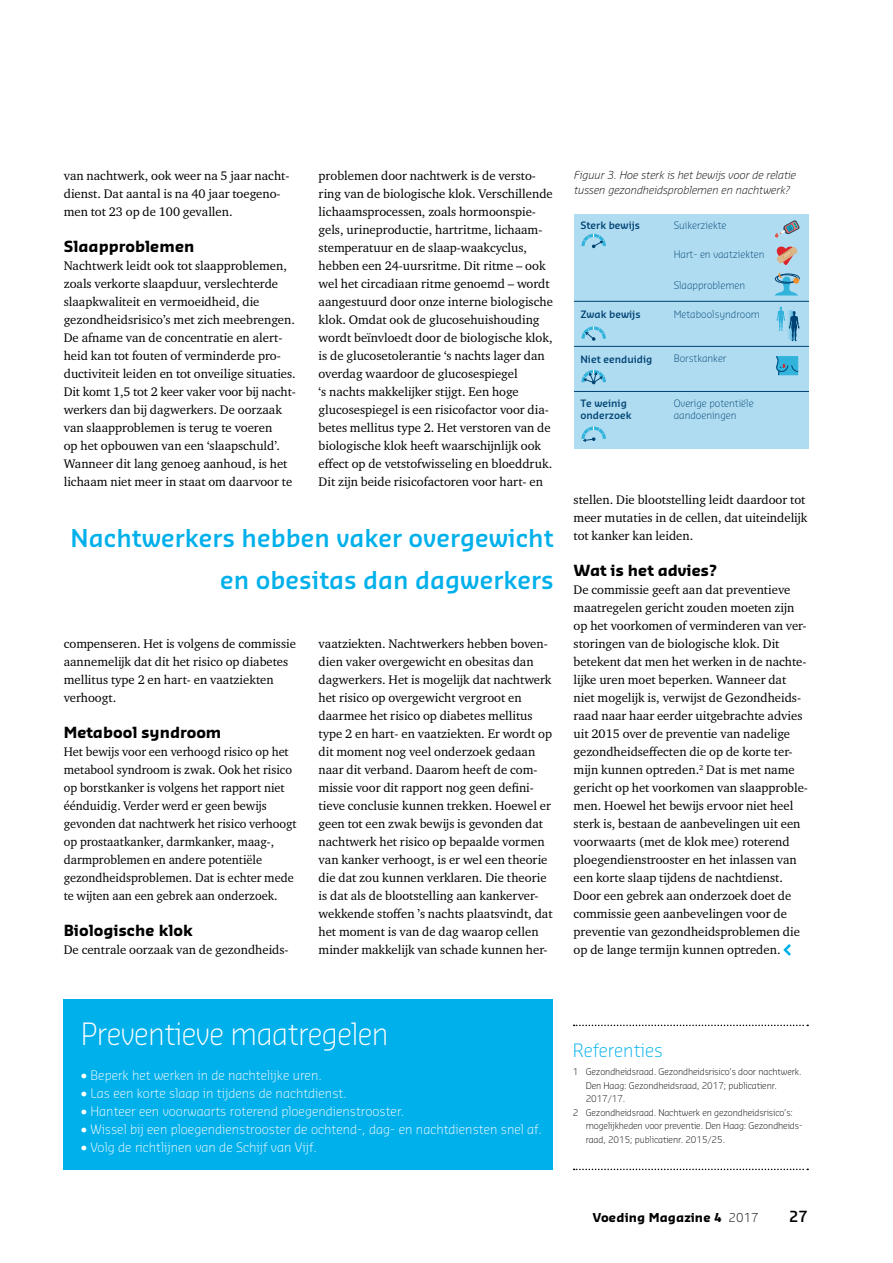
<style>
.page{position:relative;width:893px;height:1263px;background:#fff}
.page>*{position:absolute;margin:0;border:0;box-sizing:border-box;transform-origin:0 0}
.t1{font:300 30px "Sansa Std";letter-spacing:-.02em;color:#fff}
.t2{font:600 24px/42px "Sansa Std";color:#00b0eb;text-align:right}
.t3{font:300 18px "Sansa Std";color:#00b0eb}
.t4{font:700 15px "Sansa Std";color:#000}
.t5{font:600 15px "Sansa Std";color:#000}
.t6{font:12.75px/18px "Charter ITC Std";color:#000}
.t7{font:300 12.75px "Sansa Std";color:#fff}
.t8{font:700 12px "Sansa Std";letter-spacing:.01em;color:#000}
.t9{font:italic 300 10.8px/15px "Sansa Std";color:#000}
.t10{font:300 9.9px/11.9px "Sansa Std";color:#004373}
.t11{font:600 9.9px/11.9px "Sansa Std";color:#004373}
.t12{font:300 9px "Sansa Std";letter-spacing:-.01em;color:#000}
.s1{font-weight:300}
</style>
<div class="page">
<svg style="left:783px;top:944px;width:8px;height:12px"></svg>
<div style="left:64px;top:999px;width:489px;height:171px;background:#00b0eb"></div>
<div style="left:574px;top:215px;width:234px;height:234px;background:#afdcf1"></div>
<svg style="left:581px;top:234px;width:25px;height:14px"></svg>
<svg style="left:581px;top:326px;width:25px;height:15px"></svg>
<svg style="left:581px;top:427px;width:25px;height:15px"></svg>
<svg style="left:581px;top:370px;width:25px;height:14px"></svg>
<svg style="left:775px;top:220px;width:25px;height:18px"></svg>
<svg style="left:776px;top:246px;width:22px;height:19px"></svg>
<svg style="left:774px;top:272px;width:26px;height:24px"></svg>
<hr style="left:574px;top:301px;width:234px;height:1px;background:#004373">
<hr style="left:574px;top:346px;width:234px;height:1px;background:#004373">
<hr style="left:574px;top:391px;width:234px;height:1px;background:#004373">
<svg style="left:776px;top:307px;width:24px;height:34px"></svg>
<svg style="left:776px;top:356px;width:23px;height:20px"></svg>
<svg style="left:574px;top:1025px;width:234px;height:1px"></svg>
<svg style="left:574px;top:1169px;width:234px;height:1px"></svg>
<p class="t6" style="left:64px;top:166px;width:227px">van nachtwerk, ook weer na 5 jaar nacht&shy;dienst. Dat aantal is na 40 jaar toegeno&shy;men tot 23 op de 100 gevallen.</p>
<p class="t4" style="left:64px;top:237px;width:132px">Slaapproblemen</p>
<p class="t6" style="left:64px;top:256px;width:234px">Nachtwerk leidt ook tot slaapproblemen, zoals verkorte slaapduur, verslechterde slaapkwaliteit en vermoeidheid, die gezondheidsrisico’s met zich meebrengen.<br>De afname van de concentratie en alert&shy;heid kan tot fouten of verminderde pro&shy;ductiviteit leiden en tot onveilige situaties.<br>Dit komt 1,5 tot 2 keer vaker voor bij nacht&shy;werkers dan bij dagwerkers. De oorzaak van slaapproblemen is terug te voeren<br>op het opbouwen van een ‘slaapschuld’.<br>Wanneer dit lang genoeg aanhoud, is het lichaam niet meer in staat om daarvoor te</p>
<p class="t6" style="left:319px;top:166px;width:236px">problemen door nachtwerk is de versto&shy;ring van de biologische klok. Verschillende lichaamsprocessen, zoals hormoonspie&shy;gels, urineproductie, hartritme, lichaam&shy;stemperatuur en de slaap-waakcyclus, hebben een 24-uursritme. Dit ritme – ook wel het circadiaan ritme genoemd – wordt aangestuurd door onze interne biologische klok. Omdat ook de glucosehuishouding wordt beïnvloedt door de biologische klok, is de glucosetolerantie ‘s nachts lager dan overdag waardoor de glucosespiegel<br>‘s nachts makkelijker stijgt. Een hoge glucosespiegel is een risicofactor voor dia&shy;betes mellitus type 2. Het verstoren van de biologische klok heeft waarschijnlijk ook effect op de vetstofwisseling en bloeddruk.<br>Dit zijn beide risicofactoren voor hart- en</p>
<h2 class="t2" style="left:71px;top:516px;width:484px">Nachtwerkers hebben vaker overgewicht en obesitas dan dagwerkers</h2>
<p class="t6" style="left:64px;top:634px;width:234px">compenseren. Het is volgens de commissie aannemelijk dat dit het risico op diabetes mellitus type 2 en hart- en vaatziekten verhoogt.</p>
<p class="t4" style="left:64px;top:723px;width:159px">Metabool syndroom</p>
<p class="t6" style="left:64px;top:742px;width:234px">Het bewijs voor een verhoogd risico op het metabool syndroom is zwak. Ook het risico op borstkanker is volgens het rapport niet éénduidig. Verder werd er geen bewijs gevonden dat nachtwerk het risico verhoogt op prostaatkanker, darmkanker, maag-, darmproblemen en andere potentiële gezondheidsproblemen. Dat is echter mede te wijten aan een gebrek aan onderzoek.</p>
<p class="t4" style="left:64px;top:921px;width:130px">Biologische klok</p>
<p class="t6" style="left:64px;top:940px;width:226px">De centrale oorzaak van de gezondheids-</p>
<p class="t6" style="left:319px;top:634px;width:235px">vaatziekten. Nachtwerkers hebben boven&shy;dien vaker overgewicht en obesitas dan dagwerkers. Het is mogelijk dat nachtwerk het risico op overgewicht vergroot en daarmee het risico op diabetes mellitus type 2 en hart- en vaatziekten. Er wordt op dit moment nog veel onderzoek gedaan naar dit verband. Daarom heeft de com&shy;missie voor dit rapport nog geen defini&shy;tieve conclusie kunnen trekken. Hoewel er geen tot een zwak bewijs is gevonden dat nachtwerk het risico op bepaalde vormen van kanker verhoogt, is er wel een theorie die dat zou kunnen verklaren. Die theorie is dat als de blootstelling aan kankerver&shy;wekkende stoffen ’s nachts plaatsvindt, dat het moment is van de dag waarop cellen minder makkelijk van schade kunnen her-</p>
<p class="t9" style="left:574px;top:167px;width:224px">Figuur 3. Hoe sterk is het bewijs voor de relatie tussen gezondheidsproblemen en nachtwerk?</p>
<p class="t11" style="left:580px;top:219px;width:61px">Sterk bewijs</p>
<p class="t11" style="left:580px;top:308px;width:62px">Zwak bewijs</p>
<p class="t10" style="left:674px;top:219px;width:54px">Suikerziekte</p>
<p class="t10" style="left:674px;top:248px;width:92px">Hart- en vaatziekten</p>
<p class="t10" style="left:674px;top:278px;width:73px">Slaapproblemen</p>
<p class="t10" style="left:674px;top:308px;width:88px">Metaboolsyndroom</p>
<p class="t11" style="left:580px;top:352px;width:73px">Niet eenduidig</p>
<p class="t10" style="left:674px;top:352px;width:54px">Borstkanker</p>
<p class="t11" style="left:580px;top:397px;width:53px">Te weinig onderzoek</p>
<p class="t10" style="left:674px;top:397px;width:81px">Overige potentiële aandoeningen</p>
<p class="t6" style="left:574px;top:490px;width:235px">stellen. Die blootstelling leidt daardoor tot meer mutaties in de cellen, dat uiteindelijk tot kanker kan leiden.</p>
<p class="t4" style="left:574px;top:561px;width:145px">Wat is het advies?</p>
<p class="t6" style="left:574px;top:580px;width:236px">De commissie geeft aan dat preventieve maatregelen gericht zouden moeten zijn op het voorkomen of verminderen van ver&shy;storingen van de biologische klok. Dit betekent dat men het werken in de nachte&shy;lijke uren moet beperken. Wanneer dat niet mogelijk is, verwijst de Gezondheids&shy;raad naar haar eerder uitgebrachte advies uit 2015 over de preventie van nadelige gezondheidseffecten die op de korte ter&shy;mijn kunnen optreden.<sup>2</sup> Dat is met name gericht op het voorkomen van slaapproble&shy;men. Hoewel het bewijs ervoor niet heel sterk is, bestaan de aanbevelingen uit een voorwaarts (met de klok mee) roterend ploegendienstrooster en het inlassen van een korte slaap tijdens de nachtdienst.<br>Door een gebrek aan onderzoek doet de commissie geen aanbevelingen voor de preventie van gezondheidsproblemen die op de lange termijn kunnen optreden.</p>
<h1 class="t1" style="left:81px;top:1014px;width:309px">Preventieve maatregelen</h1>
<p class="t7" style="left:81px;top:1067px;width:243px">• Beperk het werken in de nachtelijke uren.</p>
<p class="t7" style="left:81px;top:1085px;width:268px">• Las een korte slaap in tijdens de nachtdienst.</p>
<p class="t7" style="left:81px;top:1103px;width:325px">• Hanteer een voorwaarts roterend ploegendienstrooster.</p>
<p class="t7" style="left:81px;top:1121px;width:463px">• Wissel bij een ploegendienstrooster de ochtend-, dag- en nachtdiensten snel af.</p>
<p class="t7" style="left:81px;top:1139px;width:238px">• Volg de richtlijnen van de Schijf van Vijf.</p>
<h3 class="t3" style="left:573px;top:1039px;width:92px">Referenties</h3>
<p class="t12" style="left:573px;top:1066px;width:230px">1 Gezondheidsraad. Gezondheidsrisico’s door nachtwerk.</p>
<p class="t12" style="left:586px;top:1079px;width:193px">Den Haag: Gezondheidsraad, 2017; publicatienr.</p>
<p class="t12" style="left:586px;top:1093px;width:41px">2017/17.</p>
<p class="t12" style="left:573px;top:1106px;width:222px">2 Gezondheidsraad. Nachtwerk en gezondheidsrisico’s:</p>
<p class="t12" style="left:586px;top:1120px;width:219px">mogelijkheden voor preventie. Den Haag: Gezondheids-</p>
<p class="t12" style="left:586px;top:1133px;width:141px">raad, 2015; publicatienr. 2015/25.</p>
<p class="t8" style="left:592px;top:1210px;width:168px">Voeding Magazine 4 <span class="s1">2017</span></p>
<p class="t5" style="left:789px;top:1206px;width:20px">27</p>
</div>
